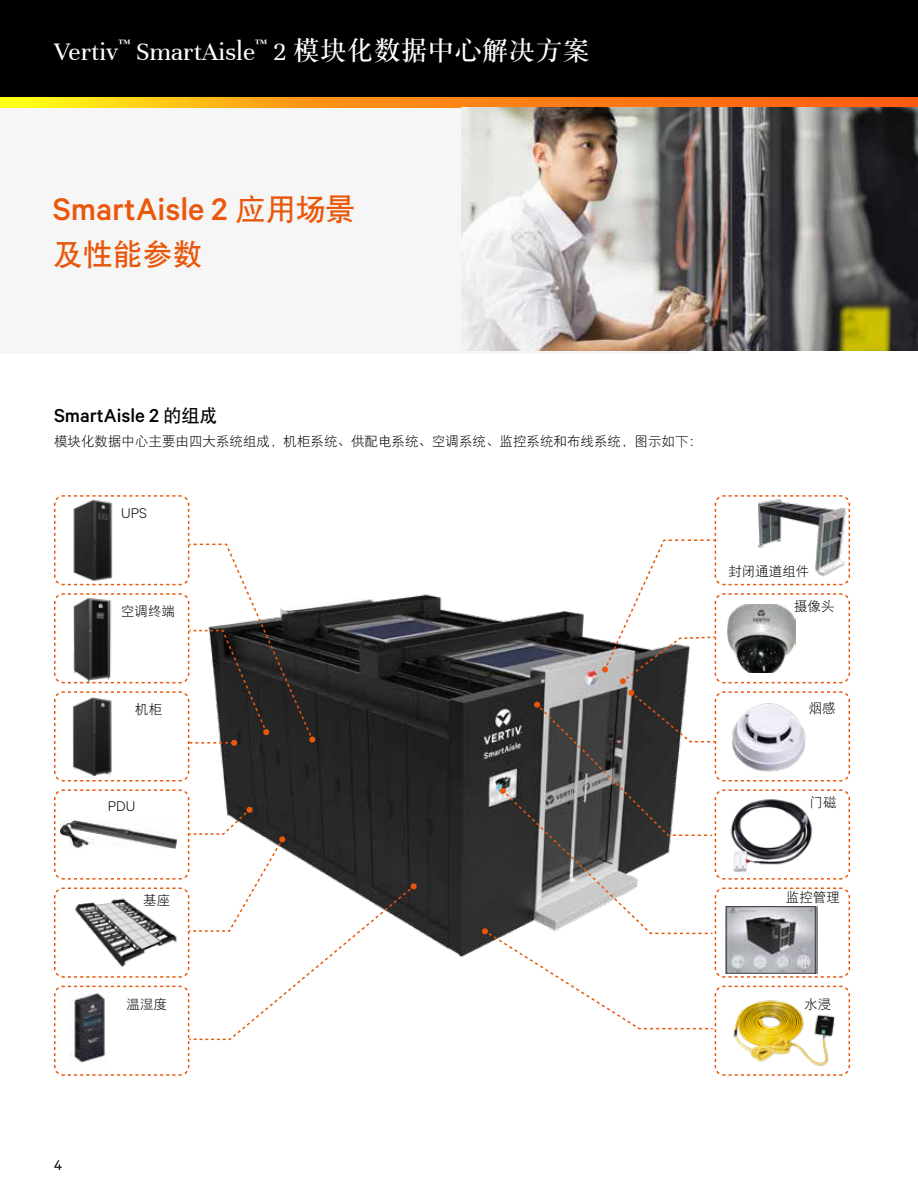
<style>
.page{position:relative;width:918px;height:1188px;background:#fff}
.page>*{position:absolute;margin:0;border:0;box-sizing:border-box;transform-origin:0 0}
.t1{font:500 30px "Calibre";color:#ea570a}
.t2{font:30px "DFP Hei W7";color:#ea570a}
.t3{font:27px "Unna";color:#fff}
.t4{font:500 18px "Calibre";color:#000}
.t5{font:13.5px "DFP Hei W3";color:#000}
.t6{font:300 13.5px "Calibre";color:#000}
.t7{font:13.5px "Calibre";color:#000}
.s1{font-family:"DF Song GB W7"}
.s2{font-family:"DFP Hei W7";font-weight:400}
</style>
<div class="page">
<div style="left:0;top:0;width:918px;height:98px;background:#000"></div>
<svg style="left:0;top:98px;width:918px;height:10px;background:#f89419"></svg>
<div style="left:0;top:108px;width:689px;height:246px;background:#f6f6f6"></div>
<img style="left:461px;top:108px;width:457px;height:243px">
<img style="left:223px;top:594px;width:464px;height:364px">
<svg style="left:54px;top:789px;width:363px;height:287px"></svg>
<svg style="left:54px;top:495px;width:261px;height:287px"></svg>
<svg style="left:602px;top:495px;width:248px;height:189px"></svg>
<svg style="left:482px;top:690px;width:368px;height:386px"></svg>
<h2 class="t3" style="left:54px;top:36px;width:537px">Vertiv<sup>™</sup> SmartAisle<sup>™</sup> 2 <span class="s1">模块化数据中心解决方案</span></h2>
<h1 class="t1" style="left:53px;top:189px;width:304px">SmartAisle 2 <span class="s2">应用场景</span></h1>
<h1 class="t2" style="left:53px;top:239px;width:152px">及性能参数</h1>
<h3 class="t4" style="left:54px;top:403px;width:165px">SmartAisle 2 <span class="s2">的组成</span></h3>
<p class="t5" style="left:54px;top:434px;width:649px">模块化数据中心主要由四大系统组成，机柜系统、供配电系统、空调系统、监控系统和布线系统，图示如下：</p>
<p class="t6" style="left:121px;top:503px;width:27px">UPS</p>
<p class="t5" style="left:121px;top:605px;width:55px">空调终端</p>
<p class="t5" style="left:135px;top:702px;width:28px">机柜</p>
<p class="t6" style="left:108px;top:797px;width:29px">PDU</p>
<p class="t5" style="left:143px;top:893px;width:28px">基座</p>
<p class="t5" style="left:728px;top:565px;width:82px">封闭通道组件</p>
<p class="t5" style="left:794px;top:599px;width:42px">摄像头</p>
<p class="t5" style="left:809px;top:702px;width:28px">烟感</p>
<p class="t5" style="left:810px;top:795px;width:28px">门磁</p>
<p class="t5" style="left:786px;top:891px;width:55px">监控管理</p>
<p class="t7" style="left:54px;top:1156px;width:10px">4</p>
<p class="t5" style="left:127px;top:997px;width:42px">温湿度</p>
<p class="t5" style="left:804px;top:997px;width:28px">水浸</p>
</div>
